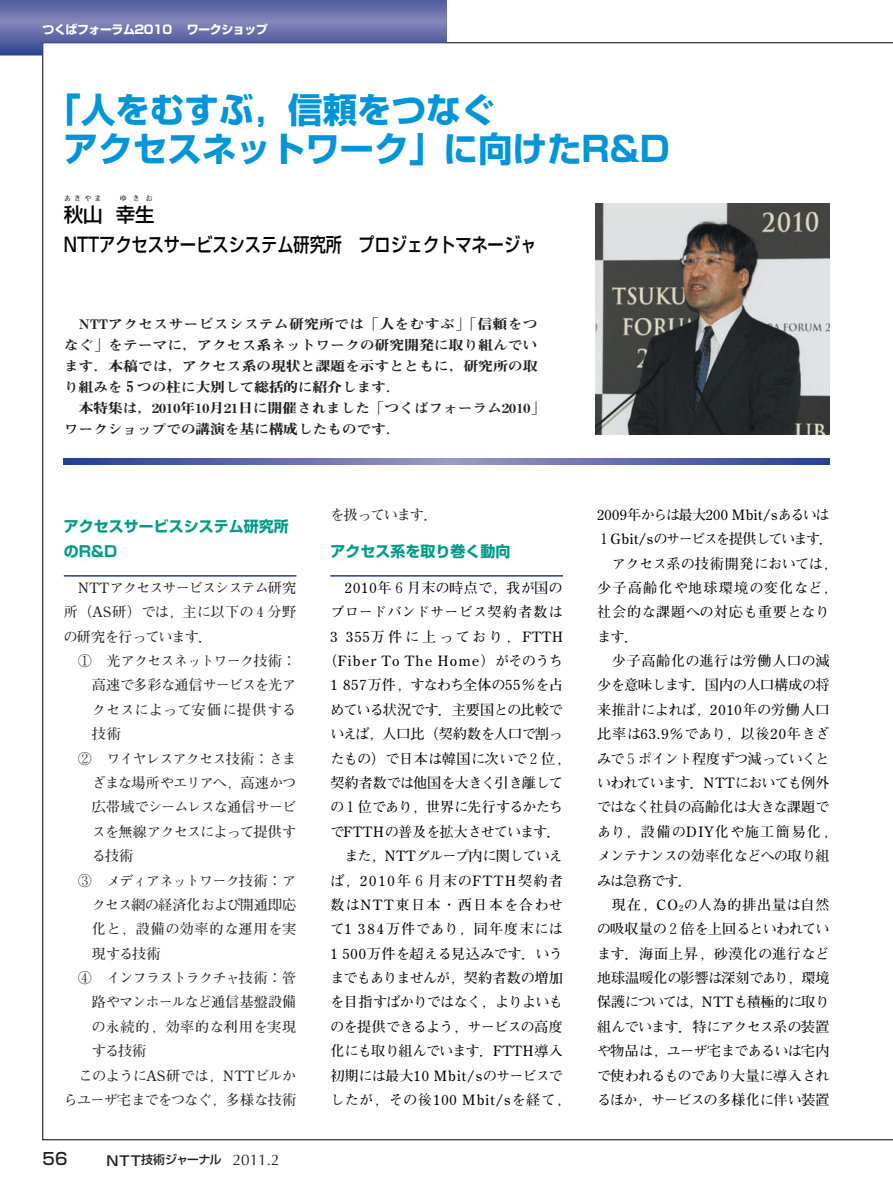
<style>
.page{position:relative;width:893px;height:1190px;background:#fff}
.page>*{position:absolute;margin:0;border:0;box-sizing:border-box;transform-origin:0 0}
.t1{font:700 34.5px/39px "Shin Go";color:#0095d9}
.t2{font:500 19.5px/29.8px "Shin Go";color:#000}
.t3{font:500 16.5px "Shin Go";color:#231f20}
.t4{font:700 15px/24.3px "Shin Go";color:#009b87}
.t5{font:700 14.1px/24.3px "Futo Min A101";letter-spacing:-.06em;color:#231f20;text-align:justify}
.t6{font:700 14.1px "Futo Min A101";color:#000}
.t7{font:700 14.1px "Futo Min A101";letter-spacing:.1em;color:#000}
.t8{font:700 14.1px "Futo Min A101";letter-spacing:-.035em;color:#000}
.t9{font:700 14.1px "Futo Min A101";letter-spacing:-.07em;color:#000}
.t10{font:700 14.1px "Futo Min A101";letter-spacing:-.055em;color:#000}
.t11{font:700 14.1px "Futo Min A101";letter-spacing:-.06em;color:#000}
.t12{font:700 14.1px "Futo Min A101";letter-spacing:.035em;color:#000}
.t13{font:700 14.1px "Futo Min A101";letter-spacing:.075em;color:#000}
.t14{font:700 14.1px "Futo Min A101";letter-spacing:-.065em;color:#000}
.t15{font:700 14.1px "Futo Min A101";letter-spacing:.055em;color:#000}
.t16{font:700 14.1px "Futo Min A101";letter-spacing:-.04em;color:#231f20}
.t17{font:700 14.1px "Futo Min A101";letter-spacing:-.115em;color:#000}
.t18{font:700 14.1px "Futo Min A101";letter-spacing:.06em;color:#000}
.t19{font:700 14.1px "Futo Min A101";letter-spacing:.15em;color:#000}
.t20{font:700 14.1px "Futo Min A101";letter-spacing:.045em;color:#000}
.t21{font:700 14.1px "Futo Min A101";letter-spacing:-.035em;color:#231f20}
.t22{font:700 14.1px "Futo Min A101";letter-spacing:.03em;color:#000}
.t23{font:700 14.1px "Futo Min A101";letter-spacing:.16em;color:#000}
.t24{font:700 14.1px "Futo Min A101";letter-spacing:-.045em;color:#000}
.t25{font:700 14.1px "Futo Min A101";letter-spacing:-.08em;color:#000}
.t26{font:700 14.1px "Futo Min A101";letter-spacing:-.05em;color:#000}
.t27{font:700 14.1px "Futo Min A101";letter-spacing:-.04em;color:#000}
.t28{font:700 14.1px "Futo Min A101";letter-spacing:.09em;color:#000}
.t29{font:700 14.1px "Futo Min A101";letter-spacing:.065em;color:#000}
.t30{font:700 14.1px "Futo Min A101";letter-spacing:.05em;color:#000}
.t31{font:700 14.1px "Futo Min A101";letter-spacing:.005em;color:#231f20}
.t32{font:700 14.1px "Futo Min A101";letter-spacing:.065em;color:#231f20}
.t33{font:700 14.1px "Futo Min A101";letter-spacing:.055em;color:#231f20}
.t34{font:13.5px/21px "Midashi Min MA31";letter-spacing:-.025em;color:#231f20;text-align:justify;scale:1.11 1}
.t35{font:700 12px "Shin Go";letter-spacing:-.04em;color:#fff}
.t36{font:500 12px "Shin Go";letter-spacing:-.075em;color:#231f20}
.t37{font:700 7.5px "Futo Min A101";letter-spacing:.35em;color:#000}
.s1{font-size:13.5px}
.s2{font-family:"Optima";font-weight:400;font-size:15.3px}
</style>
<div class="page">
<hr style="left:64px;top:575px;width:232px;height:1px;background:#253f8e">
<hr style="left:330px;top:575px;width:233px;height:1px;background:#253f8e">
<svg style="left:0;top:0;width:446px;height:55px"></svg>
<svg style="left:64px;top:458px;width:765px;height:7px;background:#606aa8"></svg>
<img style="left:595px;top:204px;width:234px;height:231px">
<p class="t35" style="left:43px;top:25px;width:227px">つくばフォーラム2010 ワークショップ</p>
<h1 class="t1" style="left:64px;top:96px;width:607px;text-indent:-17px">「人をむすぶ，信頼をつなぐ<br>アクセスネットワーク」に向けたR&amp;D</h1>
<p class="t37" style="left:64px;top:196px;width:39px">あきやま</p>
<p class="t37" style="left:119px;top:196px;width:35px">ゆきお</p>
<h2 class="t2" style="left:64px;top:202px;width:474px">秋山 幸生<br>NTTアクセスサービスシステム研究所　プロジェクトマネージャ</h2>
<p class="t34" style="left:64px;top:316px;width:428px;text-indent:15px">NTTアクセスサービスシステム研究所では「人をむすぶ」「信頼をつなぐ」をテーマに，アクセス系ネットワークの研究開発に取り組んでいます．本稿では，アクセス系の現状と課題を示すとともに，研究所の取り組みを５つの柱に大別して総括的に紹介します．</p>
<p class="t34" style="left:64px;top:400px;width:435px;text-indent:15px">本特集は，2010年10月21日に開催されました「つくばフォーラム2010」ワークショップでの講演を基に構成したものです．</p>
<p class="t4" style="left:64px;top:516px;width:227px">アクセスサービスシステム研究所のR&amp;D</p>
<p class="t5" style="left:64px;top:577px;width:234px;text-indent:14px">NTTアクセスサービスシステム研究所（AS研）では，主に以下の４分野の研究を行っています．</p>
<p class="t5" style="left:78px;top:650px;width:220px">① 光アクセスネットワーク技術：</p>
<p class="t16" style="left:92px;top:680px;width:206px">高速で多彩な通信サービスを光ア</p>
<p class="t31" style="left:92px;top:704px;width:206px">クセスによって安価に提供する</p>
<p class="t5" style="left:92px;top:724px;width:30px">技術</p>
<p class="t5" style="left:78px;top:748px;width:220px">② ワイヤレスアクセス技術：さま</p>
<p class="t5" style="left:92px;top:772px;width:206px">ざまな場所やエリアへ，高速かつ</p>
<p class="t5" style="left:92px;top:797px;width:206px">広帯域でシームレスな通信サービ</p>
<p class="t5" style="left:92px;top:821px;width:206px">スを無線アクセスによって提供す</p>
<p class="t5" style="left:92px;top:845px;width:43px">る技術</p>
<p class="t5" style="left:78px;top:870px;width:220px">③ メディアネットワーク技術：ア</p>
<p class="t16" style="left:92px;top:899px;width:206px">クセス網の経済化および開通即応</p>
<p class="t32" style="left:92px;top:924px;width:206px">化と，設備の効率的な運用を実</p>
<p class="t5" style="left:92px;top:943px;width:70px">現する技術</p>
<p class="t5" style="left:78px;top:967px;width:220px">④ インフラストラクチャ技術：管</p>
<p class="t5" style="left:92px;top:992px;width:206px">路やマンホールなど通信基盤設備</p>
<p class="t33" style="left:92px;top:1021px;width:206px">の永続的，効率的な利用を実現</p>
<p class="t5" style="left:92px;top:1040px;width:56px">する技術</p>
<p class="t21" style="left:79px;top:1070px;width:219px">このようにAS研では，NTTビルか</p>
<p class="t5" style="left:64px;top:1089px;width:234px">らユーザ宅までをつなぐ，多様な技術</p>
<p class="t3" style="left:43px;top:1153px;width:26px">56</p>
<p class="t36" style="left:106px;top:1155px;width:175px"><span class="s1">NTT</span>技術ジャーナル <span class="s2">2011.2</span></p>
<p class="t5" style="left:330px;top:504px;width:108px">を扱っています．</p>
<p class="t4" style="left:330px;top:541px;width:181px">アクセス系を取り巻く動向</p>
<p class="t22" style="left:345px;top:583px;width:219px">2010年６月末の時点で，我が国の</p>
<p class="t6" style="left:330px;top:607px;width:234px">ブロードバンドサービス契約者数は</p>
<p class="t23" style="left:330px;top:631px;width:234px">3 355万件に上っており，FTTH</p>
<p class="t7" style="left:323px;top:656px;width:241px">（Fiber To The Home）がそのうち</p>
<p class="t6" style="left:330px;top:680px;width:234px">1 857万件，すなわち全体の55％を占</p>
<p class="t8" style="left:330px;top:704px;width:234px">めている状況です．主要国との比較で</p>
<p class="t6" style="left:330px;top:729px;width:234px">いえば，人口比（契約数を人口で割っ</p>
<p class="t24" style="left:330px;top:753px;width:241px">たもの）で日本は韓国に次いで２位，</p>
<p class="t6" style="left:330px;top:777px;width:234px">契約者数では他国を大きく引き離して</p>
<p class="t9" style="left:330px;top:802px;width:234px">の１位であり，世界に先行するかたち</p>
<p class="t8" style="left:330px;top:826px;width:231px">でFTTHの普及を拡大させています．</p>
<p class="t25" style="left:344px;top:851px;width:220px">また，NTTグループ内に関していえ</p>
<p class="t19" style="left:330px;top:875px;width:234px">ば，2010年６月末のFTTH契約者</p>
<p class="t7" style="left:330px;top:899px;width:234px">数はNTT東日本・西日本を合わせ</p>
<p class="t13" style="left:330px;top:924px;width:234px">て1 384万件であり，同年度末には</p>
<p class="t12" style="left:330px;top:948px;width:234px">1 500万件を超える見込みです．いう</p>
<p class="t14" style="left:330px;top:972px;width:234px">までもありませんが，契約者数の増加</p>
<p class="t26" style="left:330px;top:997px;width:234px">を目指すばかりではなく，よりよいも</p>
<p class="t10" style="left:330px;top:1021px;width:234px">のを提供できるよう，サービスの高度</p>
<p class="t6" style="left:330px;top:1046px;width:234px">化にも取り組んでいます．FTTH導入</p>
<p class="t6" style="left:330px;top:1070px;width:234px">初期には最大10 Mbit/sのサービスで</p>
<p class="t13" style="left:330px;top:1094px;width:241px">したが，その後100 Mbit/sを経て，</p>
<p class="t12" style="left:597px;top:509px;width:234px">2009年からは最大200 Mbit/sあるいは</p>
<p class="t17" style="left:597px;top:534px;width:237px">１Gbit/sのサービスを提供しています．</p>
<p class="t27" style="left:612px;top:558px;width:226px">アクセス系の技術開発においては，</p>
<p class="t28" style="left:597px;top:582px;width:241px">少子高齢化や地球環境の変化など，</p>
<p class="t29" style="left:597px;top:607px;width:234px">社会的な課題への対応も重要となり</p>
<p class="t6" style="left:597px;top:631px;width:42px">ます．</p>
<p class="t30" style="left:612px;top:656px;width:219px">少子高齢化の進行は労働人口の減</p>
<p class="t6" style="left:597px;top:680px;width:234px">少を意味します．国内の人口構成の将</p>
<p class="t20" style="left:597px;top:704px;width:234px">来推計によれば，2010年の労働人口</p>
<p class="t18" style="left:597px;top:729px;width:234px">比率は63.9％であり，以後20年きざ</p>
<p class="t10" style="left:597px;top:753px;width:234px">みで５ポイント程度ずつ減っていくと</p>
<p class="t9" style="left:597px;top:777px;width:234px">いわれています．NTTにおいても例外</p>
<p class="t8" style="left:597px;top:802px;width:234px">ではなく社員の高齢化は大きな課題で</p>
<p class="t7" style="left:597px;top:826px;width:241px">あり，設備のDIY化や施工簡易化，</p>
<p class="t10" style="left:597px;top:851px;width:234px">メンテナンスの効率化などへの取り組</p>
<p class="t6" style="left:597px;top:875px;width:96px">みは急務です．</p>
<p class="t15" style="left:612px;top:899px;width:219px">現在，CO<sub>2</sub>の人為的排出量は自然</p>
<p class="t9" style="left:597px;top:924px;width:234px">の吸収量の２倍を上回るといわれてい</p>
<p class="t15" style="left:597px;top:948px;width:234px">ます．海面上昇，砂漠化の進行など</p>
<p class="t6" style="left:597px;top:972px;width:234px">地球温暖化の影響は深刻であり，環境</p>
<p class="t6" style="left:597px;top:997px;width:234px">保護については，NTTも積極的に取り</p>
<p class="t11" style="left:597px;top:1021px;width:234px">組んでいます．特にアクセス系の装置</p>
<p class="t11" style="left:597px;top:1046px;width:234px">や物品は，ユーザ宅まであるいは宅内</p>
<p class="t11" style="left:597px;top:1070px;width:234px">で使われるものであり大量に導入され</p>
<p class="t14" style="left:597px;top:1094px;width:234px">るほか，サービスの多様化に伴い装置</p>
</div>
